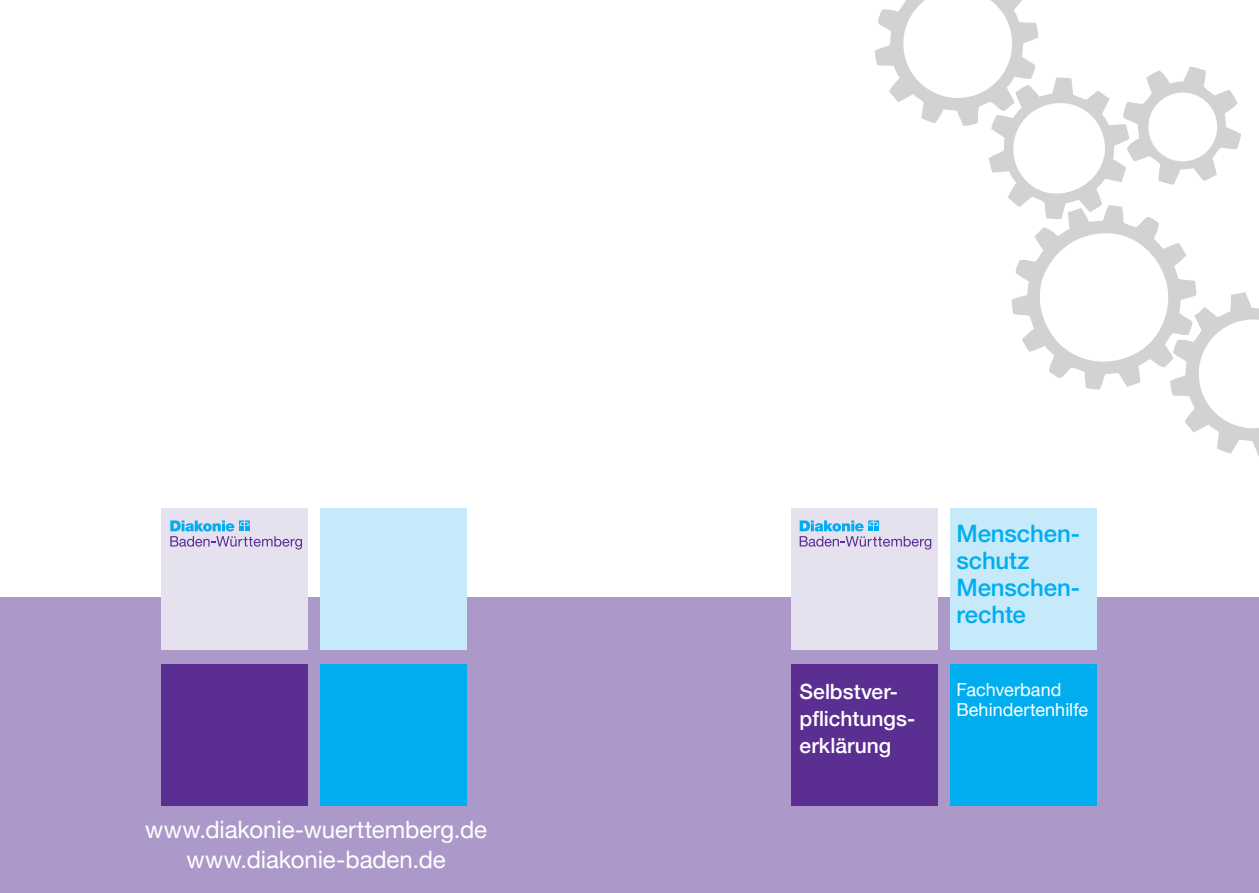
<style>
.page{position:relative;width:1259px;height:893px;background:#fff}
.page>*{position:absolute;margin:0;border:0;box-sizing:border-box;transform-origin:0 0}
.t1{font:24px/30px "Helvetica Neue";letter-spacing:-.005em;color:#fff;text-align:center}
.t2{font:500 24px/27px "Helvetica Neue";letter-spacing:-.005em;color:#00aeef}
.t3{font:500 21px/27px "Helvetica Neue";color:#fff}
.t4{font:18px/19.6px "Helvetica Neue";color:#fff}
</style>
<div class="page">
<div style="left:630px;top:597px;width:629px;height:296px;background:#ac99c9"></div>
<div style="left:0;top:597px;width:629px;height:296px;background:#ac99c9"></div>
<div style="left:321px;top:664px;width:146px;height:142px;background:#00aeef"></div>
<div style="left:321px;top:508px;width:146px;height:142px;background:#c6eafa"></div>
<div style="left:162px;top:508px;width:146px;height:142px;background:#e6e1ef"></div>
<div style="left:162px;top:664px;width:146px;height:142px;background:#5b2e91"></div>
<div style="left:950px;top:664px;width:146px;height:142px;background:#00aeef"></div>
<div style="left:950px;top:508px;width:146px;height:142px;background:#c6eafa"></div>
<div style="left:791px;top:508px;width:146px;height:142px;background:#e6e1ef"></div>
<div style="left:791px;top:664px;width:146px;height:142px;background:#5b2e91"></div>
<svg style="left:799px;top:520px;width:132px;height:29px"></svg>
<svg style="left:170px;top:520px;width:132px;height:29px"></svg>
<svg style="left:874px;top:0;width:385px;height:456px"></svg>
<p class="t1" style="left:145px;top:816px;width:343px">www.diakonie-wuerttemberg.de www.diakonie-baden.de</p>
<p class="t3" style="left:799px;top:676px;width:117px">Selbstver&shy;pflichtungs&shy;erklärung</p>
<p class="t2" style="left:956px;top:518px;width:125px">Menschen&shy;schutz<br>Menschen&shy;rechte</p>
<p class="t4" style="left:956px;top:681px;width:133px">Fachverband<br>Behindertenhilfe</p>
</div>
